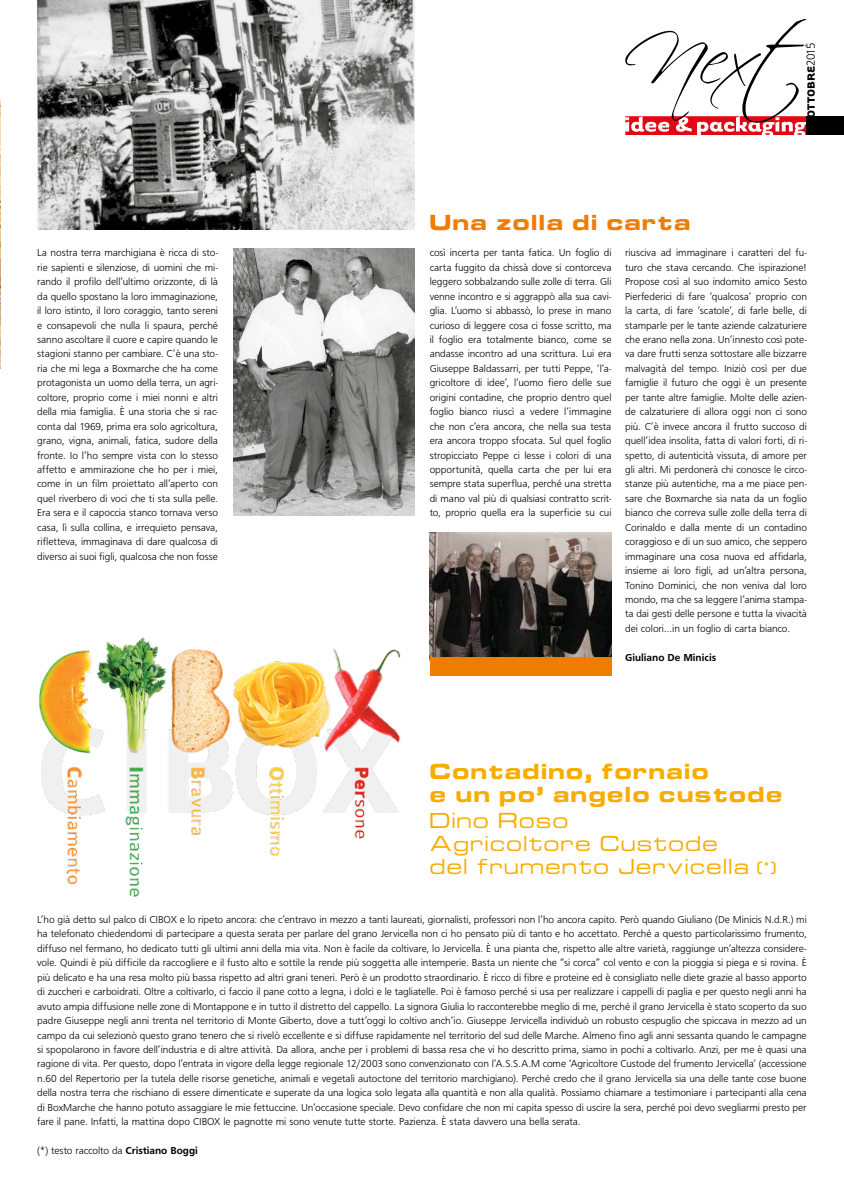
<style>
.page{position:relative;width:844px;height:1191px;background:#fff}
.page>*{position:absolute;margin:0;border:0;box-sizing:border-box;transform-origin:0 0}
.t1{font:22.75px/22.8px "Microgramma";letter-spacing:.08em;color:#f8ac00}
.t2{font:22.75px/22.8px "Microgramma Bld";letter-spacing:.08em;color:#f8ac00}
.t3{font:22.75px "Microgramma Bld";letter-spacing:.08em;color:#ef7d00}
.t4{font:700 12.08px "Tarzana Wide";letter-spacing:.005em;color:#000}
.t5{font:10.5px/14.4px "Frugal Sans Light DTC";letter-spacing:-.01em;color:#000;text-align:justify}
.t6{font:10.5px "Frugal Sans Bold DTC";color:#000}
.s1{font-family:"Frugal Sans Light DTC";font-weight:400}
.s2{font-size:18.38px}
.s3{font-family:"Frugal Sans Bold DTC"}
</style>
<div class="page">
<img style="left:429px;top:532px;width:182px;height:125px">
<img style="left:39px;top:637px;width:362px;height:260px">
<img style="left:0;top:100px;width:1px;height:269px">
<div style="left:806px;top:117px;width:37px;height:18px;background:#000"></div>
<div style="left:429px;top:657px;width:182px;height:19px;background:#ef7d00"></div>
<svg style="left:625px;top:19px;width:181px;height:116px"></svg>
<img style="left:233px;top:248px;width:181px;height:268px">
<img style="left:38px;top:0;width:376px;height:229px">
<p class="t5" style="left:37px;top:246px;width:182px">La nostra terra marchigiana è ricca di sto&shy;rie sapienti e silenziose, di uomini che mi&shy;rando il profilo dell’ultimo orizzonte, di là da quello spostano la loro immaginazione, il loro istinto, il loro coraggio, tanto sereni e consapevoli che nulla li spaura, perché sanno ascoltare il cuore e capire quando le stagioni stanno per cambiare. C’è una sto&shy;ria che mi lega a Boxmarche che ha come protagonista un uomo della terra, un agri&shy;coltore, proprio come i miei nonni e altri della mia famiglia. È una storia che si rac&shy;conta dal 1969, prima era solo agricoltura, grano, vigna, animali, fatica, sudore della fronte. Io l’ho sempre vista con lo stesso affetto e ammirazione che ho per i miei, come in un film proiettato all’aperto con quel riverbero di voci che ti sta sulla pelle.<br>Era sera e il capoccia stanco tornava verso casa, lì sulla collina, e irrequieto pensava, rifletteva, immaginava di dare qualcosa di diverso ai suoi figli, qualcosa che non fosse</p>
<h1 class="t3" style="left:430px;top:207px;width:261px">Una zolla di carta</h1>
<p class="t4" style="left:803px;top:118px;width:76px;rotate:-90deg">OTTOBRE<span class="s1">2015</span></p>
<p class="t5" style="left:429px;top:246px;width:183px">così incerta per tanta fatica. Un foglio di carta fuggito da chissà dove si contorceva leggero sobbalzando sulle zolle di terra. Gli venne incontro e si aggrappò alla sua cavi&shy;glia. L’uomo si abbassò, lo prese in mano curioso di leggere cosa ci fosse scritto, ma il foglio era totalmente bianco, come se andasse incontro ad una scrittura. Lui era Giuseppe Baldassarri, per tutti Peppe, ‘l’a&shy;gricoltore di idee’, l’uomo fiero delle sue origini contadine, che proprio dentro quel foglio bianco riuscì a vedere l’immagine che non c’era ancora, che nella sua testa era ancora troppo sfocata. Sul quel foglio stropicciato Peppe ci lesse i colori di una opportunità, quella carta che per lui era sempre stata superflua, perché una stretta di mano val più di qualsiasi contratto scrit&shy;to, proprio quella era la superficie su cui</p>
<p class="t5" style="left:625px;top:246px;width:183px">riusciva ad immaginare i caratteri del fu&shy;turo che stava cercando. Che ispirazione!<br>Propose così al suo indomito amico Sesto Pierfederici di fare ‘qualcosa’ proprio con la carta, di fare ‘scatole’, di farle belle, di stamparle per le tante aziende calzaturiere che erano nella zona. Un’innesto così pote&shy;va dare frutti senza sottostare alle bizzarre malvagità del tempo. Iniziò così per due famiglie il futuro che oggi è un presente per tante altre famiglie. Molte delle azien&shy;de calzaturiere di allora oggi non ci sono più. C’è invece ancora il frutto succoso di quell’idea insolita, fatta di valori forti, di ri&shy;spetto, di autenticità vissuta, di amore per gli altri. Mi perdonerà chi conosce le circo&shy;stanze più autentiche, ma a me piace pen&shy;sare che Boxmarche sia nata da un foglio bianco che correva sulle zolle della terra di Corinaldo e dalla mente di un contadino coraggioso e di un suo amico, che seppero immaginare una cosa nuova ed affidarla, insieme ai loro figli, ad un’altra persona, Tonino Dominici, che non veniva dal loro mondo, ma che sa leggere l’anima stampa&shy;ta dai gesti delle persone e tutta la vivacità dei colori…in un foglio di carta bianco.</p>
<p class="t6" style="left:625px;top:651px;width:93px">Giuliano De Minicis</p>
<h1 class="t2" style="left:430px;top:762px;width:353px">Contadino, fornaio<br>e un po’ angelo custode</h1>
<h1 class="t1" style="left:430px;top:811px;width:347px">Dino Roso<br>Agricoltore Custode<br>del frumento Jervicella <span class="s2">(*)</span></h1>
<p class="t5" style="left:37px;top:912px;width:771px">L’ho già detto sul palco di CIBOX e lo ripeto ancora: che c’entravo in mezzo a tanti laureati, giornalisti, professori non l’ho ancora capito. Però quando Giuliano (De Minicis N.d.R.) mi ha telefonato chiedendomi di partecipare a questa serata per parlare del grano Jervicella non ci ho pensato più di tanto e ho accettato. Perché a questo particolarissimo frumento, diffuso nel fermano, ho dedicato tutti gli ultimi anni della mia vita. Non è facile da coltivare, lo Jervicella. È una pianta che, rispetto alle altre varietà, raggiunge un’altezza considere&shy;vole. Quindi è più difficile da raccogliere e il fusto alto e sottile la rende più soggetta alle intemperie. Basta un niente che “si corca” col vento e con la pioggia si piega e si rovina. È più delicato e ha una resa molto più bassa rispetto ad altri grani teneri. Però è un prodotto straordinario. È ricco di fibre e proteine ed è consigliato nelle diete grazie al basso apporto di zuccheri e carboidrati. Oltre a coltivarlo, ci faccio il pane cotto a legna, i dolci e le tagliatelle. Poi è famoso perché si usa per realizzare i cappelli di paglia e per questo negli anni ha avuto ampia diffusione nelle zone di Montappone e in tutto il distretto del cappello. La signora Giulia lo racconterebbe meglio di me, perché il grano Jervicella è stato scoperto da suo padre Giuseppe negli anni trenta nel territorio di Monte Giberto, dove a tutt’oggi lo coltivo anch’io. Giuseppe Jervicella individuò un robusto cespuglio che spiccava in mezzo ad un campo da cui selezionò questo grano tenero che si rivelò eccellente e si diffuse rapidamente nel territorio del sud delle Marche. Almeno fino agli anni sessanta quando le campagne si spopolarono in favore dell’industria e di altre attività. Da allora, anche per i problemi di bassa resa che vi ho descritto prima, siamo in pochi a coltivarlo. Anzi, per me è quasi una ragione di vita. Per questo, dopo l’entrata in vigore della legge regionale 12/2003 sono convenzionato con l’A.S.S.A.M come ‘Agricoltore Custode del frumento Jervicella’ (accessione n.60 del Repertorio per la tutela delle risorse genetiche, animali e vegetali autoctone del territorio marchigiano). Perché credo che il grano Jervicella sia una delle tante cose buone della nostra terra che rischiano di essere dimenticate e superate da una logica solo legata alla quantità e non alla qualità. Possiamo chiamare a testimoniare i partecipanti alla cena di BoxMarche che hanno potuto assaggiare le mie fettuccine. Un’occasione speciale. Devo confidare che non mi capita spesso di uscire la sera, perché poi devo svegliarmi presto per fare il pane. Infatti, la mattina dopo CIBOX le pagnotte mi sono venute tutte storte. Pazienza. È stata davvero una bella serata.</p>
<p class="t5" style="left:37px;top:1143px;width:162px">(*) testo raccolto da <span class="s3">Cristiano Boggi</span></p>
</div>
